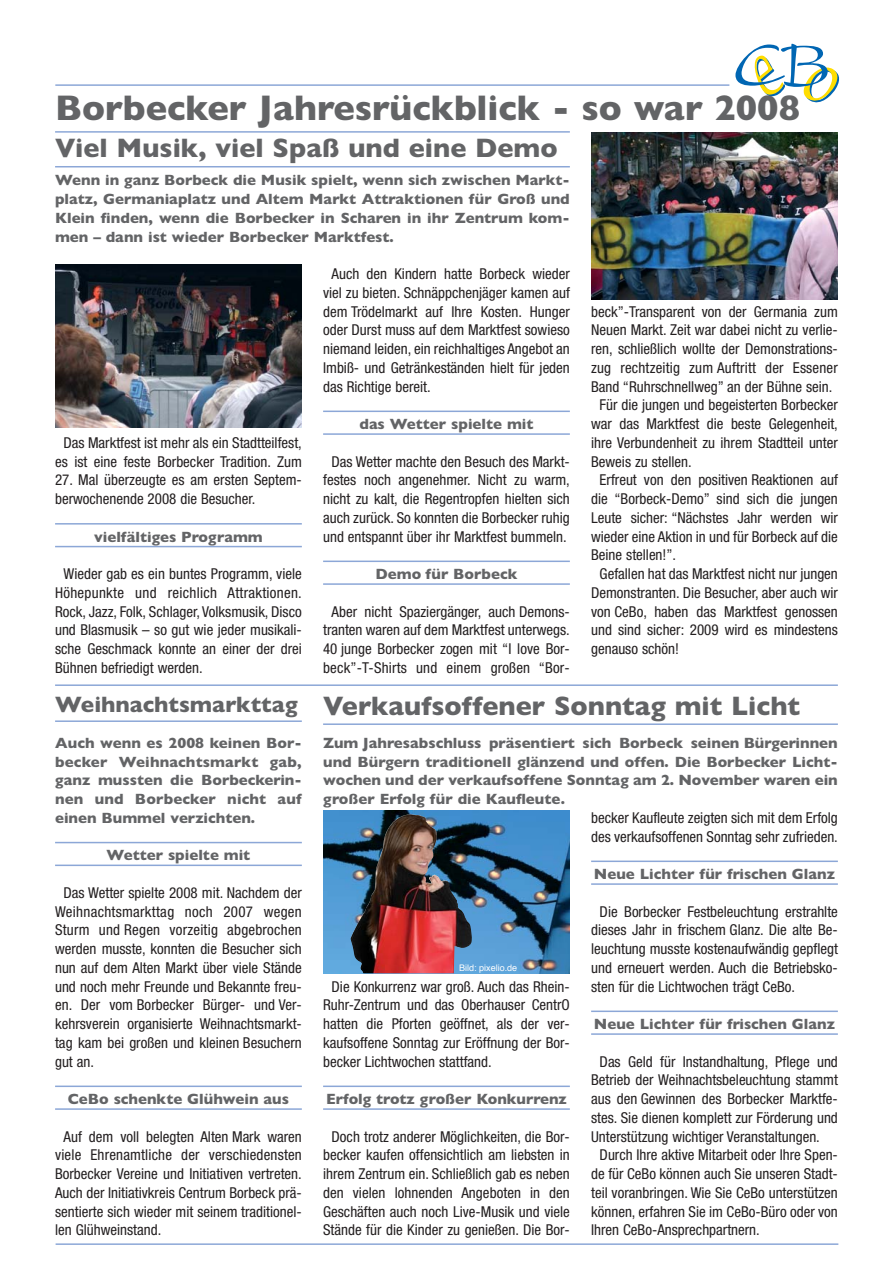
<style>
.page{position:relative;width:893px;height:1263px;background:#fff}
.page>*{position:absolute;margin:0;border:0;box-sizing:border-box;transform-origin:0 0}
.t1{font:700 36px "Gill Sans";color:#636466}
.t2{font:700 27px "Gill Sans";color:#636466}
.t3{font:700 22.5px "Gill Sans";color:#636466}
.t4{font:condensed 15px/18.8px "Helvetica Neue";color:#231f20;text-align:justify}
.t5{font:700 15px/18.8px "Gill Sans";color:#636466;text-align:justify}
.t6{font:9px "Helvetica";color:#fff}
</style>
<div class="page">
<hr style="left:55px;top:84px;width:674px;height:2px;background:#8ca7d7">
<hr style="left:55px;top:131px;width:515px;height:2px;background:#8ca7d7">
<svg style="left:735px;top:44px;width:104px;height:59px"></svg>
<hr style="left:56px;top:1243px;width:782px;height:2px;background:#8ca7d7">
<hr style="left:55px;top:166px;width:515px;height:1px;background:#8ca7d7">
<hr style="left:323px;top:411px;width:247px;height:1px;background:#8ca7d7">
<hr style="left:323px;top:433px;width:247px;height:2px;background:#8ca7d7">
<hr style="left:323px;top:561px;width:247px;height:1px;background:#8ca7d7">
<hr style="left:323px;top:583px;width:247px;height:2px;background:#8ca7d7">
<img style="left:55px;top:265px;width:247px;height:163px">
<hr style="left:55px;top:523px;width:247px;height:2px;background:#8ca7d7">
<hr style="left:55px;top:546px;width:247px;height:1px;background:#8ca7d7">
<img style="left:591px;top:132px;width:246px;height:167px">
<hr style="left:55px;top:684px;width:782px;height:2px;background:#8ca7d7">
<hr style="left:323px;top:723px;width:514px;height:2px;background:#8ca7d7">
<hr style="left:55px;top:720px;width:247px;height:2px;background:#8ca7d7">
<hr style="left:591px;top:861px;width:246px;height:1px;background:#8ca7d7">
<hr style="left:591px;top:883px;width:246px;height:2px;background:#8ca7d7">
<hr style="left:591px;top:1011px;width:246px;height:1px;background:#8ca7d7">
<hr style="left:591px;top:1033px;width:246px;height:2px;background:#8ca7d7">
<img style="left:323px;top:811px;width:247px;height:163px">
<hr style="left:323px;top:1086px;width:247px;height:1px;background:#8ca7d7">
<hr style="left:323px;top:1108px;width:247px;height:2px;background:#8ca7d7">
<img style="left:350px;top:814px;width:122px;height:159px">
<hr style="left:55px;top:842px;width:247px;height:1px;background:#8ca7d7">
<hr style="left:55px;top:865px;width:247px;height:1px;background:#8ca7d7">
<hr style="left:55px;top:1086px;width:247px;height:1px;background:#8ca7d7">
<hr style="left:55px;top:1108px;width:247px;height:2px;background:#8ca7d7">
<h1 class="t1" style="left:55px;top:95px;width:746px">Borbecker Jahresrückblick - so war 2008</h1>
<h2 class="t2" style="left:55px;top:139px;width:504px">Viel Musik, viel Spaß und eine Demo</h2>
<p class="t5" style="left:55px;top:173px;width:516px">Wenn in ganz Borbeck die Musik spielt, wenn sich zwischen Markt&shy;platz, Germaniaplatz und Altem Markt Attraktionen für Groß und Klein finden, wenn die Borbecker in Scharen in ihr Zentrum kom&shy;men – dann ist wieder Borbecker Marktfest.</p>
<p class="t4" style="left:55px;top:434px;width:248px;text-align:center">Das Marktfest ist mehr als ein Stadtteilfest, es ist eine feste Borbecker Tradition. Zum</p>
<p class="t4" style="left:55px;top:472px;width:248px">27. Mal überzeugte es am ersten Septem&shy;berwochenende 2008 die Besucher.</p>
<p class="t5" style="left:94px;top:529px;width:170px">vielfältiges Programm</p>
<p class="t4" style="left:55px;top:566px;width:248px;text-indent:9px">Wieder gab es ein buntes Programm, viele Höhepunkte und reichlich Attraktionen.<br>Rock, Jazz, Folk, Schlager, Volksmusik, Disco und Blasmusik – so gut wie jeder musikali&shy;sche Geschmack konnte an einer der drei Bühnen befriedigt werden.</p>
<p class="t4" style="left:323px;top:266px;width:248px;text-indent:9px">Auch den Kindern hatte Borbeck wieder viel zu bieten. Schnäppchenjäger kamen auf dem Trödelmarkt auf Ihre Kosten. Hunger oder Durst muss auf dem Marktfest sowieso niemand leiden, ein reichhaltiges Angebot an Imbiß- und Getränkeständen hielt für jeden das Richtige bereit.</p>
<p class="t5" style="left:359px;top:416px;width:175px">das Wetter spielte mit</p>
<p class="t4" style="left:323px;top:453px;width:248px;text-align:center">Das Wetter machte den Besuch des Markt&shy;festes noch angenehmer. Nicht zu warm, nicht zu kalt, die Regentropfen hielten sich auch zurück. So konnten die Borbecker ruhig und entspannt über ihr Marktfest bummeln.</p>
<p class="t5" style="left:375px;top:566px;width:143px">Demo für Borbeck</p>
<p class="t4" style="left:323px;top:603px;width:248px;text-align:center">Aber nicht Spaziergänger, auch Demons&shy;tranten waren auf dem Marktfest unterwegs.<br>40 junge Borbecker zogen mit “I love Bor&shy;beck”-T-Shirts und einem großen “Bor-</p>
<p class="t4" style="left:591px;top:303px;width:248px">beck”-Transparent von der Germania zum</p>
<p class="t4" style="left:591px;top:322px;width:248px">Neuen Markt. Zeit war dabei nicht zu verlie-</p>
<p class="t4" style="left:591px;top:341px;width:248px">ren, schließlich wollte der Demonstrations-</p>
<p class="t4" style="left:591px;top:359px;width:248px">zug rechtzeitig zum Auftritt der Essener</p>
<p class="t4" style="left:591px;top:378px;width:243px">Band “Ruhrschnellweg” an der Bühne sein.</p>
<p class="t4" style="left:599px;top:397px;width:240px">Für die jungen und begeisterten Borbecker</p>
<p class="t4" style="left:591px;top:416px;width:248px">war das Marktfest die beste Gelegenheit,</p>
<p class="t4" style="left:591px;top:434px;width:248px">ihre Verbundenheit zu ihrem Stadtteil unter</p>
<p class="t4" style="left:591px;top:453px;width:102px">Beweis zu stellen.</p>
<p class="t4" style="left:599px;top:472px;width:240px">Erfreut von den positiven Reaktionen auf</p>
<p class="t4" style="left:591px;top:491px;width:248px">die “Borbeck-Demo” sind sich die jungen</p>
<p class="t4" style="left:591px;top:509px;width:248px">Leute sicher: “Nächstes Jahr werden wir</p>
<p class="t4" style="left:591px;top:528px;width:248px">wieder eine Aktion in und für Borbeck auf die</p>
<p class="t4" style="left:591px;top:547px;width:86px">Beine stellen!”.</p>
<p class="t4" style="left:599px;top:566px;width:240px">Gefallen hat das Marktfest nicht nur jungen</p>
<p class="t4" style="left:591px;top:584px;width:248px">Demonstranten. Die Besucher, aber auch wir</p>
<p class="t4" style="left:591px;top:603px;width:248px">von CeBo, haben das Marktfest genossen</p>
<p class="t4" style="left:591px;top:622px;width:248px">und sind sicher: 2009 wird es mindestens</p>
<p class="t4" style="left:591px;top:641px;width:89px">genauso schön!</p>
<h3 class="t3" style="left:55px;top:697px;width:244px">Weihnachtsmarkttag</h3>
<p class="t5" style="left:55px;top:735px;width:248px">Auch wenn es 2008 keinen Bor&shy;becker Weihnachtsmarkt gab, ganz mussten die Borbeckerin&shy;nen und Borbecker nicht auf einen Bummel verzichten.</p>
<p class="t5" style="left:107px;top:848px;width:145px">Wetter spielte mit</p>
<p class="t4" style="left:55px;top:884px;width:248px;text-indent:9px">Das Wetter spielte 2008 mit. Nachdem der Weihnachtsmarkttag noch 2007 wegen Sturm und Regen vorzeitig abgebrochen werden musste, konnten die Besucher sich nun auf dem Alten Markt über viele Stände und noch mehr Freunde und Bekannte freu&shy;en. Der vom Borbecker Bürger- und Ver&shy;kehrsverein organisierte Weihnachtsmarkt&shy;tag kam bei großen und kleinen Besuchern gut an.</p>
<p class="t5" style="left:68px;top:1091px;width:223px">CeBo schenkte Glühwein aus</p>
<p class="t4" style="left:55px;top:1128px;width:248px;text-indent:9px">Auf dem voll belegten Alten Mark waren viele Ehrenamtliche der verschiedensten Borbecker Vereine und Initiativen vertreten.<br>Auch der Initiativkreis Centrum Borbeck prä&shy;sentierte sich wieder mit seinem traditionel&shy;len Glühweinstand.</p>
<h2 class="t2" style="left:323px;top:697px;width:478px">Verkaufsoffener Sonntag mit Licht</h2>
<p class="t5" style="left:323px;top:735px;width:516px">Zum Jahresabschluss präsentiert sich Borbeck seinen Bürgerinnen und Bürgern traditionell glänzend und offen. Die Borbecker Licht&shy;wochen und der verkaufsoffene Sonntag am 2. November waren ein großer Erfolg für die Kaufleute.</p>
<p class="t6" style="left:459px;top:964px;width:59px">Bild: pixelio.de</p>
<p class="t4" style="left:323px;top:978px;width:248px;text-indent:9px">Die Konkurrenz war groß. Auch das Rhein-Ruhr-Zentrum und das Oberhauser CentrO hatten die Pforten geöffnet, als der ver&shy;kaufsoffene Sonntag zur Eröffnung der Bor&shy;becker Lichtwochen stattfand.</p>
<p class="t5" style="left:326px;top:1091px;width:242px">Erfolg trotz großer Konkurrenz</p>
<p class="t4" style="left:323px;top:1128px;width:248px;text-align:center">Doch trotz anderer Möglichkeiten, die Bor&shy;becker kaufen offensichtlich am liebsten in ihrem Zentrum ein. Schließlich gab es neben den vielen lohnenden Angeboten in den Geschäften auch noch Live-Musik und viele Stände für die Kinder zu genießen. Die Bor-</p>
<p class="t4" style="left:591px;top:809px;width:248px">becker Kaufleute zeigten sich mit dem Erfolg des verkaufsoffenen Sonntag sehr zufrieden.</p>
<p class="t5" style="left:594px;top:866px;width:243px">Neue Lichter für frischen Glanz</p>
<p class="t4" style="left:591px;top:903px;width:248px;text-indent:9px">Die Borbecker Festbeleuchtung erstrahlte dieses Jahr in frischem Glanz. Die alte Be&shy;leuchtung musste kostenaufwändig gepflegt und erneuert werden. Auch die Betriebsko&shy;sten für die Lichtwochen trägt CeBo.</p>
<p class="t5" style="left:594px;top:1016px;width:243px">Neue Lichter für frischen Glanz</p>
<p class="t4" style="left:599px;top:1053px;width:240px">Das Geld für Instandhaltung, Pflege und</p>
<p class="t4" style="left:591px;top:1072px;width:248px">Betrieb der Weihnachtsbeleuchtung stammt</p>
<p class="t4" style="left:591px;top:1091px;width:248px">aus den Gewinnen des Borbecker Marktfe-</p>
<p class="t4" style="left:591px;top:1109px;width:248px">stes. Sie dienen komplett zur Förderung und</p>
<p class="t4" style="left:591px;top:1128px;width:230px">Unterstützung wichtiger Veranstaltungen.</p>
<p class="t4" style="left:599px;top:1147px;width:240px">Durch Ihre aktive Mitarbeit oder Ihre Spen-</p>
<p class="t4" style="left:591px;top:1166px;width:248px">de für CeBo können auch Sie unseren Stadt-</p>
<p class="t4" style="left:591px;top:1184px;width:248px">teil voranbringen. Wie Sie CeBo unterstützen</p>
<p class="t4" style="left:591px;top:1203px;width:248px">können, erfahren Sie im CeBo-Büro oder von</p>
<p class="t4" style="left:591px;top:1222px;width:170px">Ihren CeBo-Ansprechpartnern.</p>
</div>
